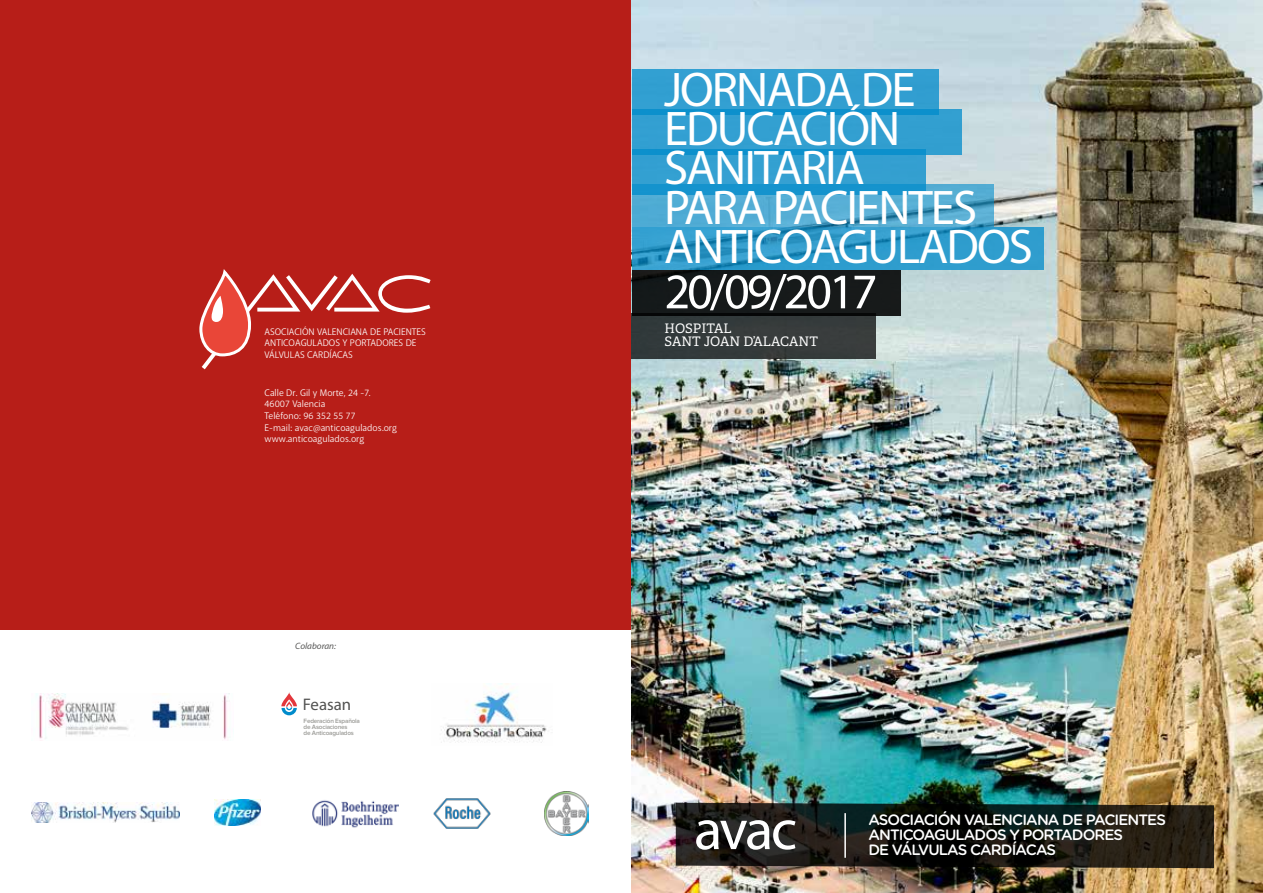
<style>
.page{position:relative;width:1263px;height:893px;background:#fff}
.page>*{position:absolute;margin:0;border:0;box-sizing:border-box;transform-origin:0 0}
.t1{font:58.5px "Myriad Pro";color:#fff}
.t2{font:50.1px "Myriad Pro";letter-spacing:-.06em;color:#fff}
.t3{font:48.9px/39.3px "Myriad Pro";letter-spacing:-.04em;color:#fff}
.t4{font:16.8px "Myriad Pro";color:#525251}
.t5{font:500 15px/15px "Gotham Rounded";letter-spacing:-.06em;color:#fff}
.t6{font:13.05px/13px "Adelle";color:#fff}
.t7{font:9.75px/11.6px "Akagi";color:#fff}
.t8{font:italic 9.15px "Myriad Pro";color:#575756}
.t9{font:600 6.45px/6.3px "Proxima Nova";letter-spacing:-.03em;color:#9b9b97}
</style>
<div class="page">
<div style="left:0;top:0;width:631px;height:629px;background:#b71e18"></div>
<svg style="left:199px;top:269px;width:232px;height:100px"></svg>
<img style="left:632px;top:0;width:631px;height:893px">
<svg style="left:281px;top:692px;width:16px;height:23px"></svg>
<img style="left:32px;top:803px;width:147px;height:19px">
<img style="left:215px;top:799px;width:45px;height:27px">
<img style="left:441px;top:683px;width:106px;height:60px">
<img style="left:433px;top:798px;width:58px;height:31px">
<img style="left:312px;top:800px;width:86px;height:28px">
<img style="left:36px;top:693px;width:194px;height:47px">
<img style="left:544px;top:791px;width:44px;height:44px">
<div style="left:632px;top:270px;width:268px;height:45px;background:#16191a"></div>
<svg style="left:632px;top:227px;width:411px;height:43px;background:#2c98c8"></svg>
<div style="left:632px;top:69px;width:306px;height:45px;background:#329fd1"></div>
<div style="left:632px;top:149px;width:293px;height:46px;background:#34a0d1"></div>
<svg style="left:632px;top:110px;width:329px;height:45px;background:#299bcf"></svg>
<svg style="left:632px;top:185px;width:362px;height:42px;background:#45a5cf"></svg>
<div style="left:632px;top:313px;width:244px;height:45px;background:#353b3b"></div>
<svg style="left:676px;top:803px;width:538px;height:65px;background:#1a1b15"></svg>
<hr style="left:844px;top:813px;width:2px;height:45px;background:#fff">
<p class="t7" style="left:265px;top:326px;width:163px">ASOCIACIÓN VALENCIANA DE PACIENTES<br>ANTICOAGULADOS Y PORTADORES DE<br>VÁLVULAS CARDÍACAS</p>
<p class="t7" style="left:265px;top:387px;width:134px">Calle Dr. Gil y Morte, 24 -7.<br>46007 Valencia<br>Teléfono: 96 352 55 77<br>E-mail: avac@anticoagulados.org www.anticoagulados.org</p>
<p class="t8" style="left:295px;top:641px;width:42px">Colaboran:</p>
<h3 class="t4" style="left:303px;top:694px;width:50px">Feasan</h3>
<p class="t9" style="left:304px;top:717px;width:58px">Federación Española de Asociaciones<br>de Anticoagulados</p>
<h3 class="t3" style="left:664px;top:69px;width:370px">JORNADA DE<br>EDUCACIÓN<br>SANITARIA<br>PARA PACIENTES<br>ANTICOAGULADOS</h3>
<h2 class="t2" style="left:664px;top:261px;width:214px">20/09/2017</h2>
<h3 class="t6" style="left:664px;top:322px;width:155px">HOSPITAL<br>SANT JOAN D’ALACANT</h3>
<h1 class="t1" style="left:694px;top:793px;width:105px">avac</h1>
<h3 class="t5" style="left:868px;top:812px;width:299px">ASOCIACIÓN VALENCIANA DE PACIENTES<br>ANTICOAGULADOS Y PORTADORES<br>DE VÁLVULAS CARDÍACAS</h3>
</div>
